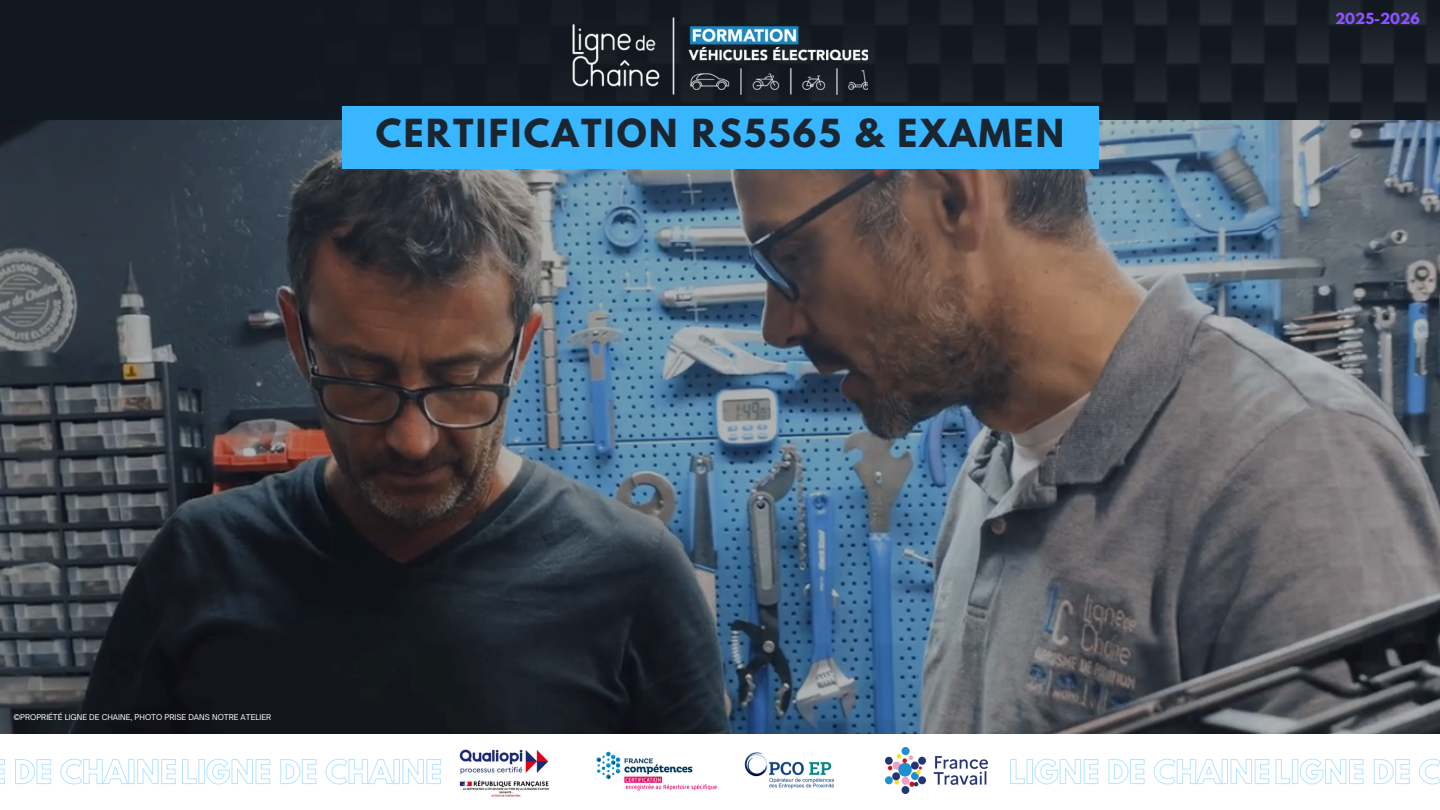
<style>
.page{position:relative;width:1440px;height:810px;background:#fff}
.page>*{position:absolute;margin:0;border:0;box-sizing:border-box;transform-origin:0 0}
.t1{font:700 34.3px "League Spartan";letter-spacing:.07em;color:#1b252f}
.t2{font:700 13.6px "League Spartan";color:#8c52ff}
.t3{font:7.6px "Open Sauce One";color:#fff}
</style>
<div class="page">
<img style="left:0;top:0;width:1440px;height:121px">
<img style="left:0;top:121px;width:1440px;height:613px">
<div style="left:342px;top:106px;width:756px;height:63px;background:#38b6ff"></div>
<img style="left:573px;top:18px;width:294px;height:76px">
<img style="left:596px;top:751px;width:121px;height:40px">
<img style="left:459px;top:749px;width:91px;height:48px">
<img style="left:744px;top:752px;width:90px;height:37px">
<img style="left:886px;top:748px;width:102px;height:46px">
<svg style="left:0;top:759px;width:176px;height:25px"></svg>
<svg style="left:1010px;top:759px;width:259px;height:25px"></svg>
<svg style="left:182px;top:759px;width:259px;height:25px"></svg>
<svg style="left:1276px;top:759px;width:164px;height:25px"></svg>
<p class="t1" style="left:376px;top:116px;width:690px">CERTIFICATION RS5565 &amp; EXAMEN</p>
<h2 class="t3" style="left:13px;top:712px;width:259px">©PROPRIÉTÉ LIGNE DE CHAINE, PHOTO PRISE DANS NOTRE ATELIER</h2>
<h2 class="t2" style="left:1335px;top:12px;width:86px">2025-2026</h2>
</div>
